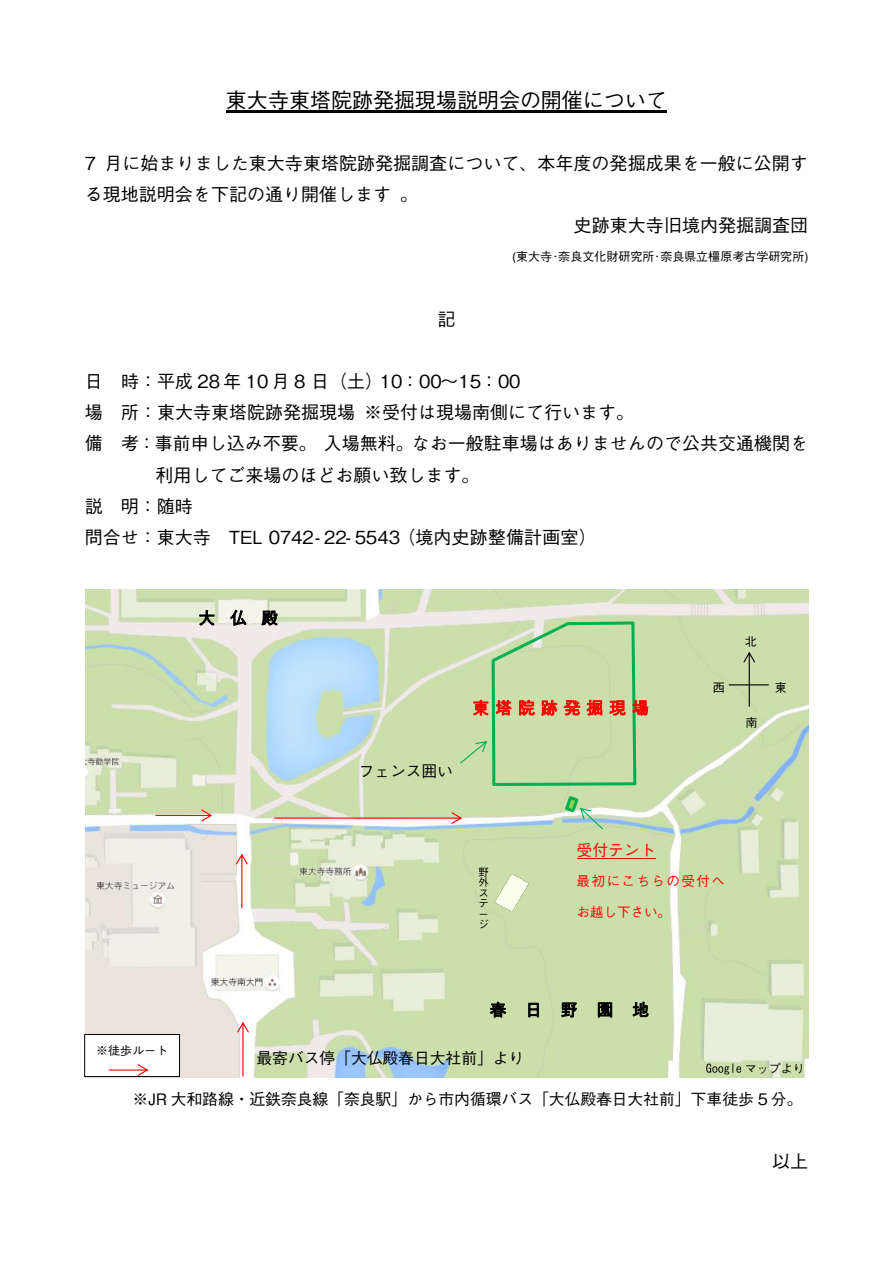
<style>
.page{position:relative;width:893px;height:1263px;background:#fff}
.page>*{position:absolute;margin:0;border:0;box-sizing:border-box;transform-origin:0 0}
.t1{font:500 21px "Gothic BBB Pr 6 N";color:#000}
.t2{font:500 18px "Gothic BBB Pr 6 N";color:#000}
.t3{font:500 16.5px "Gothic BBB Pr 6 N";letter-spacing:.38em;color:#f00}
.t4{font:500 16.5px "Gothic BBB Pr 6 N";letter-spacing:1.15em;color:#000}
.t5{font:500 15.9px "Gothic BBB Pr 6 N";color:#000}
.t6{font:500 15.9px "Gothic BBB Pr 6 N";color:#f00}
.t7{font:500 13.5px "Gothic BBB Pr 6 N";letter-spacing:.105em;color:#f00}
.t8{font:500 12px "Gothic BBB Pr 6 N";color:#000}
.t9{font:500 10.5px/10.5px "Gothic BBB Pr 6 N";color:#000;text-align:justify}
</style>
<div class="page">
<hr style="left:226px;top:111px;width:441px;height:2px;background:#000">
<img style="left:86px;top:590px;width:723px;height:487px">
<svg style="left:274px;top:812px;width:188px;height:12px"></svg>
<svg style="left:236px;top:854px;width:12px;height:54px"></svg>
<svg style="left:155px;top:810px;width:57px;height:11px"></svg>
<svg style="left:237px;top:1022px;width:12px;height:54px"></svg>
<img style="left:495px;top:873px;width:33px;height:39px">
<hr style="left:577px;top:858px;width:79px;height:1px;background:#f00">
<svg style="left:460px;top:620px;width:188px;height:167px;background:#c2d3a0"></svg>
<svg style="left:563px;top:794px;width:40px;height:35px"></svg>
<svg style="left:489px;top:1001px;width:18px;height:17px"></svg>
<svg style="left:528px;top:1003px;width:11px;height:14px"></svg>
<svg style="left:561px;top:1002px;width:16px;height:17px"></svg>
<svg style="left:598px;top:1002px;width:14px;height:15px"></svg>
<svg style="left:632px;top:1002px;width:17px;height:15px"></svg>
<svg style="left:199px;top:610px;width:16px;height:16px"></svg>
<svg style="left:230px;top:610px;width:17px;height:16px"></svg>
<svg style="left:261px;top:611px;width:17px;height:15px"></svg>
<svg style="left:706px;top:1063px;width:35px;height:11px"></svg>
<div style="left:84px;top:1034px;width:96px;height:43px;background:#fff;border:1px solid #000"></div>
<svg style="left:109px;top:1064px;width:39px;height:12px"></svg>
<svg style="left:743px;top:652px;width:12px;height:55px"></svg>
<hr style="left:729px;top:684px;width:40px;height:1px;background:#000">
<p class="t1" style="left:226px;top:83px;width:442px">東大寺東塔院跡発掘現場説明会の開催について</p>
<p class="t2" style="left:85px;top:148px;width:724px">7 月に始まりました東大寺東塔院跡発掘調査について、本年度の発掘成果を一般に公開す</p>
<p class="t2" style="left:85px;top:180px;width:335px">る現地説明会を下記の通り開催します。</p>
<p class="t2" style="left:574px;top:211px;width:236px">史跡東大寺旧境内発掘調査団</p>
<p class="t8" style="left:512px;top:247px;width:297px">(東大寺･奈良文化財研究所･奈良県立橿原考古学研究所)</p>
<p class="t2" style="left:437px;top:304px;width:19px">記</p>
<p class="t2" style="left:85px;top:367px;width:437px">日 時：平成 28 年 10 月 8 日（土）10：00～15：00</p>
<p class="t2" style="left:85px;top:398px;width:551px">場 所：東大寺東塔院跡発掘現場 ※受付は現場南側にて行います。</p>
<p class="t2" style="left:85px;top:429px;width:725px">備 考：事前申し込み不要。入場無料。なお一般駐車場はありませんので公共交通機関を</p>
<p class="t2" style="left:156px;top:460px;width:326px">利用してご来場のほどお願い致します。</p>
<p class="t2" style="left:85px;top:492px;width:110px">説 明：随時</p>
<p class="t2" style="left:85px;top:523px;width:513px">問合せ：東大寺 TEL 0742- 22- 5543（境内史跡整備計画室）</p>
<p class="t8" style="left:96px;top:1041px;width:74px">※徒歩ルート</p>
<p class="t4" style="left:199px;top:605px;width:81px">大仏殿</p>
<p class="t5" style="left:358px;top:758px;width:96px">フェンス囲い</p>
<p class="t3" style="left:473px;top:695px;width:178px">東塔院跡発掘現場</p>
<p class="t8" style="left:745px;top:631px;width:14px">北</p>
<p class="t8" style="left:713px;top:678px;width:14px">西</p>
<p class="t8" style="left:775px;top:678px;width:14px">東</p>
<p class="t8" style="left:745px;top:713px;width:14px">南</p>
<p class="t9" style="left:478px;top:866px;width:12px">野外ステージ</p>
<p class="t6" style="left:577px;top:837px;width:81px">受付テント</p>
<p class="t7" style="left:577px;top:870px;width:150px">最初にこちらの受付へ</p>
<p class="t7" style="left:577px;top:901px;width:96px">お越し下さい。</p>
<p class="t4" style="left:490px;top:996px;width:161px">春日野園地</p>
<p class="t5" style="left:256px;top:1045px;width:270px">最寄バス停「大仏殿春日大社前」より</p>
<p class="t8" style="left:745px;top:1059px;width:62px">マップより</p>
<p class="t5" style="left:132px;top:1086px;width:672px">※JR 大和路線・近鉄奈良線「奈良駅」から市内循環バス「大仏殿春日大社前」下車徒歩 5 分。</p>
<p class="t2" style="left:772px;top:1147px;width:37px">以上</p>
</div>
